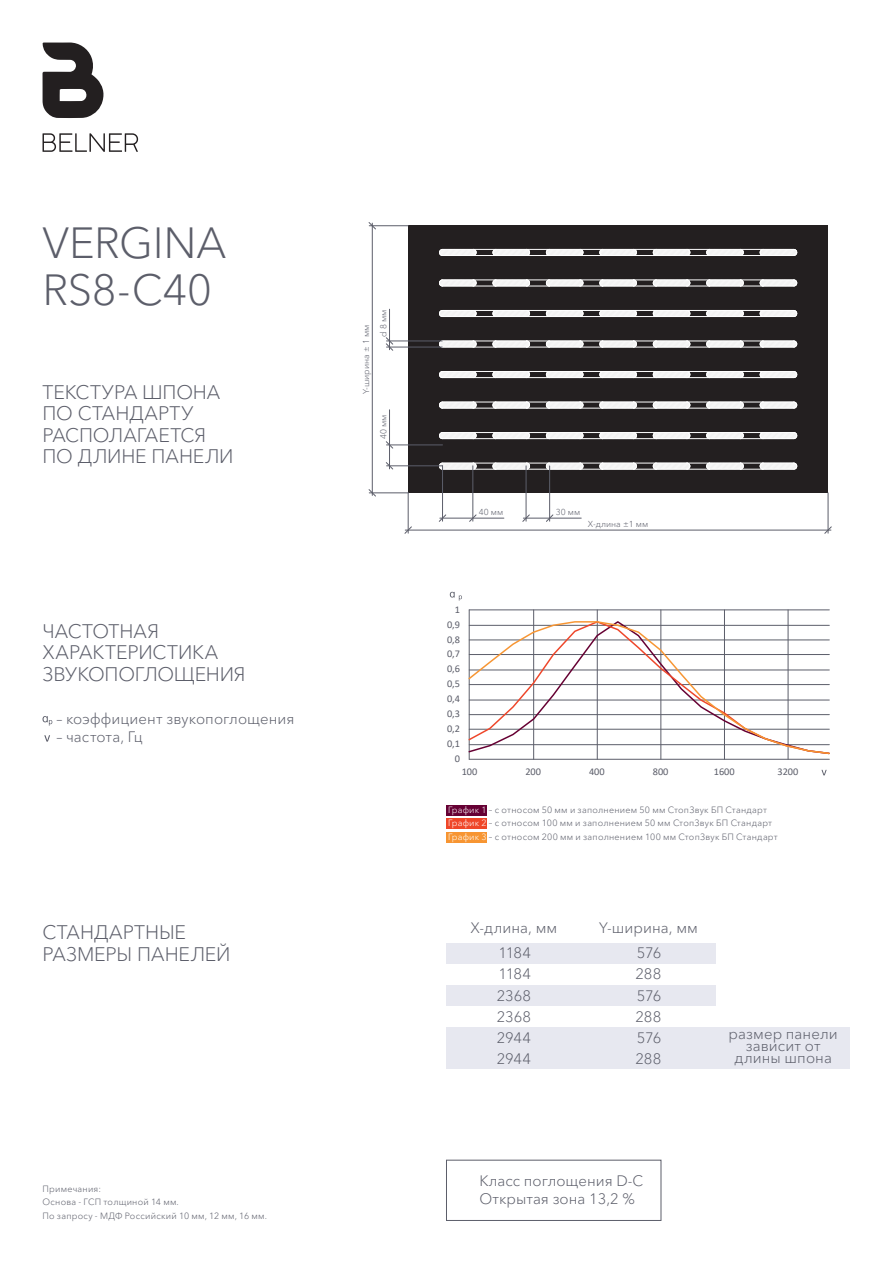
<style>
.page{position:relative;width:893px;height:1263px;background:#fff}
.page>*{position:absolute;margin:0;border:0;box-sizing:border-box;transform-origin:0 0}
.t1{font:300 43.2px/47.7px "Avenir Next Cyr";letter-spacing:-.01em;color:#5c5e6a}
.t2{font:300 19.5px/21.5px "Avenir Next Cyr";letter-spacing:-.01em;color:#5c5e6a}
.t3{font:300 15px/21.3px "Avenir Next Cyr";color:#5c5e6a;text-align:center}
.t4{font:10.35px "Calibri";letter-spacing:-.005em;color:#5c5e6a}
.t5{font:300 9px/13.5px "Avenir Next Cyr";letter-spacing:.025em;color:#5c5e6a}
.t6{font:300 8.55px "Avenir Next Cyr";color:#5c5e6a}
.s1{color:#fff}
</style>
<div class="page">
<div style="left:446px;top:1160px;width:215px;height:61px;border:1px solid #5c5e6a"></div>
<div style="left:446px;top:943px;width:270px;height:21px;background:#e7e8f0"></div>
<div style="left:446px;top:985px;width:270px;height:21px;background:#e7e8f0"></div>
<div style="left:446px;top:1027px;width:404px;height:42px;background:#e7e8f0"></div>
<div style="left:446px;top:805px;width:41px;height:11px;background:#660134"></div>
<div style="left:446px;top:818px;width:41px;height:11px;background:#ef4729"></div>
<div style="left:446px;top:832px;width:41px;height:11px;background:#f79532"></div>
<svg style="left:43px;top:716px;width:9px;height:10px"></svg>
<svg style="left:44px;top:735px;width:6px;height:7px"></svg>
<svg style="left:43px;top:133px;width:95px;height:19px"></svg>
<svg style="left:43px;top:42px;width:61px;height:76px"></svg>
<div style="left:408px;top:226px;width:420px;height:267px;background:#231f20"></div>
<svg style="left:439px;top:249px;width:358px;height:7px"></svg>
<svg style="left:439px;top:279px;width:358px;height:8px;background:#c2c1c1"></svg>
<svg style="left:439px;top:310px;width:358px;height:7px"></svg>
<svg style="left:439px;top:340px;width:358px;height:8px;background:#c2c1c1"></svg>
<svg style="left:439px;top:371px;width:358px;height:7px"></svg>
<svg style="left:439px;top:401px;width:358px;height:8px;background:#c2c1c1"></svg>
<svg style="left:439px;top:432px;width:358px;height:7px"></svg>
<svg style="left:439px;top:462px;width:358px;height:8px;background:#c0bfc0"></svg>
<hr style="left:442px;top:466px;width:1px;height:55px;background:#5c5e6a">
<hr style="left:473px;top:466px;width:1px;height:55px;background:#5c5e6a">
<hr style="left:387px;top:466px;width:56px;height:1px;background:#5c5e6a">
<hr style="left:386px;top:445px;width:56px;height:1px;background:#5c5e6a">
<hr style="left:526px;top:466px;width:1px;height:55px;background:#5c5e6a">
<hr style="left:549px;top:466px;width:1px;height:55px;background:#5c5e6a">
<hr style="left:523px;top:518px;width:58px;height:1px;background:#5c5e6a">
<hr style="left:369px;top:225px;width:39px;height:1px;background:#5c5e6a">
<hr style="left:372px;top:223px;width:1px;height:272px;background:#5c5e6a">
<hr style="left:369px;top:493px;width:39px;height:1px;background:#5c5e6a">
<hr style="left:408px;top:493px;width:1px;height:40px;background:#5c5e6a">
<hr style="left:405px;top:530px;width:426px;height:1px;background:#5c5e6a">
<hr style="left:828px;top:493px;width:1px;height:40px;background:#5c5e6a">
<hr style="left:440px;top:518px;width:64px;height:1px;background:#5c5e6a">
<svg style="left:439px;top:514px;width:7px;height:8px"></svg>
<svg style="left:469px;top:514px;width:8px;height:8px"></svg>
<svg style="left:386px;top:441px;width:7px;height:8px"></svg>
<hr style="left:386px;top:347px;width:56px;height:1px;background:#5c5e6a">
<hr style="left:386px;top:341px;width:56px;height:1px;background:#5c5e6a">
<hr style="left:389px;top:309px;width:1px;height:41px;background:#5c5e6a">
<svg style="left:386px;top:337px;width:7px;height:14px"></svg>
<svg style="left:522px;top:514px;width:8px;height:8px"></svg>
<svg style="left:546px;top:514px;width:7px;height:8px"></svg>
<svg style="left:368px;top:222px;width:8px;height:8px"></svg>
<svg style="left:368px;top:489px;width:8px;height:8px"></svg>
<svg style="left:404px;top:526px;width:8px;height:8px"></svg>
<svg style="left:824px;top:526px;width:8px;height:8px"></svg>
<hr style="left:389px;top:410px;width:1px;height:59px;background:#5c5e6a">
<svg style="left:386px;top:462px;width:7px;height:8px"></svg>
<hr style="left:469px;top:609px;width:360px;height:1px;background:#5c5e6a">
<hr style="left:533px;top:610px;width:1px;height:149px;background:#5c5e6a">
<hr style="left:597px;top:610px;width:1px;height:149px;background:#5c5e6a">
<hr style="left:660px;top:610px;width:1px;height:149px;background:#5c5e6a">
<hr style="left:724px;top:610px;width:1px;height:149px;background:#5c5e6a">
<hr style="left:788px;top:610px;width:1px;height:149px;background:#5c5e6a">
<hr style="left:469px;top:610px;width:1px;height:149px;background:#5c5e6a">
<hr style="left:469px;top:759px;width:360px;height:1px;background:#5c5e6a">
<svg style="left:822px;top:770px;width:5px;height:5px"></svg>
<svg style="left:450px;top:592px;width:12px;height:9px"></svg>
<svg style="left:468px;top:620px;width:362px;height:135px"></svg>
<h1 class="t1" style="left:43px;top:219px;width:185px">VERGINA<br>RS8-C40</h1>
<h2 class="t2" style="left:43px;top:381px;width:193px">ТЕКСТУРА ШПОНА<br>ПО СТАНДАРТУ<br>РАСПОЛАГАЕТСЯ<br>ПО ДЛИНЕ ПАНЕЛИ</h2>
<h2 class="t2" style="left:43px;top:620px;width:204px">ЧАСТОТНАЯ<br>ХАРАКТЕРИСТИКА<br>ЗВУКОПОГЛОЩЕНИЯ</h2>
<h3 class="t3" style="left:56px;top:708px;width:240px">– коэффициент звукопоглощения</h3>
<h3 class="t3" style="left:56px;top:726px;width:88px">– частота, Гц</h3>
<p class="t6" style="left:361px;top:394px;width:71px;rotate:-90deg">Y-ширина ± 1 мм</p>
<p class="t6" style="left:378px;top:337px;width:29px;rotate:-90deg">d 8 мм</p>
<p class="t6" style="left:378px;top:439px;width:26px;rotate:-90deg">40 мм</p>
<p class="t6" style="left:479px;top:507px;width:26px">40 мм</p>
<p class="t6" style="left:556px;top:507px;width:26px">30 мм</p>
<p class="t6" style="left:588px;top:519px;width:62px">X-длина ±1 мм</p>
<p class="t4" style="left:455px;top:602px;width:7px">1</p>
<p class="t4" style="left:447px;top:617px;width:14px">0,9</p>
<p class="t4" style="left:447px;top:632px;width:14px">0,8</p>
<p class="t4" style="left:447px;top:647px;width:14px">0,7</p>
<p class="t4" style="left:447px;top:662px;width:14px">0,6</p>
<p class="t4" style="left:447px;top:677px;width:14px">0,5</p>
<p class="t4" style="left:447px;top:692px;width:14px">0,4</p>
<p class="t4" style="left:447px;top:706px;width:14px">0,3</p>
<p class="t4" style="left:447px;top:721px;width:14px">0,2</p>
<p class="t4" style="left:447px;top:736px;width:14px">0,1</p>
<p class="t4" style="left:455px;top:751px;width:7px">0</p>
<p class="t4" style="left:462px;top:765px;width:17px">100</p>
<p class="t4" style="left:525px;top:765px;width:17px">200</p>
<p class="t4" style="left:589px;top:765px;width:17px">400</p>
<p class="t4" style="left:653px;top:765px;width:17px">800</p>
<p class="t4" style="left:714px;top:765px;width:22px">1600</p>
<p class="t4" style="left:778px;top:765px;width:22px">3200</p>
<p class="t5" style="left:448px;top:803px;width:331px"><span class="s1">График 1</span> – с относом 50 мм и заполнением 50 мм СтопЗвук БП Стандарт<br><span class="s1">График 2</span> – с относом 100 мм и заполнением 50 мм СтопЗвук БП Стандарт<br><span class="s1">График 3</span> – с относом 200 мм и заполнением 100 мм СтопЗвук БП Стандарт</p>
<h2 class="t2" style="left:43px;top:922px;width:189px">СТАНДАРТНЫЕ<br>РАЗМЕРЫ ПАНЕЛЕЙ</h2>
<h3 class="t3" style="left:470px;top:917px;width:88px">Х-длина, мм</h3>
<h3 class="t3" style="left:599px;top:916px;width:100px;line-height:24.8px">Y-ширина, мм<br>576</h3>
<h3 class="t3" style="left:636px;top:963px;width:27px;text-align:justify">288<br>576<br>288<br>576<br>288</h3>
<h3 class="t3" style="left:499px;top:942px;width:34px">1184</h3>
<h3 class="t3" style="left:497px;top:985px;width:36px;text-align:justify">2368<br>2368<br>2944<br>2944</h3>
<h3 class="t3" style="left:499px;top:963px;width:34px">1184</h3>
<h3 class="t3" style="left:728px;top:1028px;width:111px;line-height:12px">размер панели зависит от длины шпона</h3>
<p class="t5" style="left:43px;top:1182px;width:226px">Примечания:<br>Основа - ГСП толщиной 14 мм.<br>По запросу - МДФ Российский 10 мм, 12 мм, 16 мм.</p>
<h3 class="t3" style="left:480px;top:1171px;width:165px;line-height:18px;text-align:left">Класс поглощения D-C<br>Открытая зона 13,2 %</h3>
</div>
